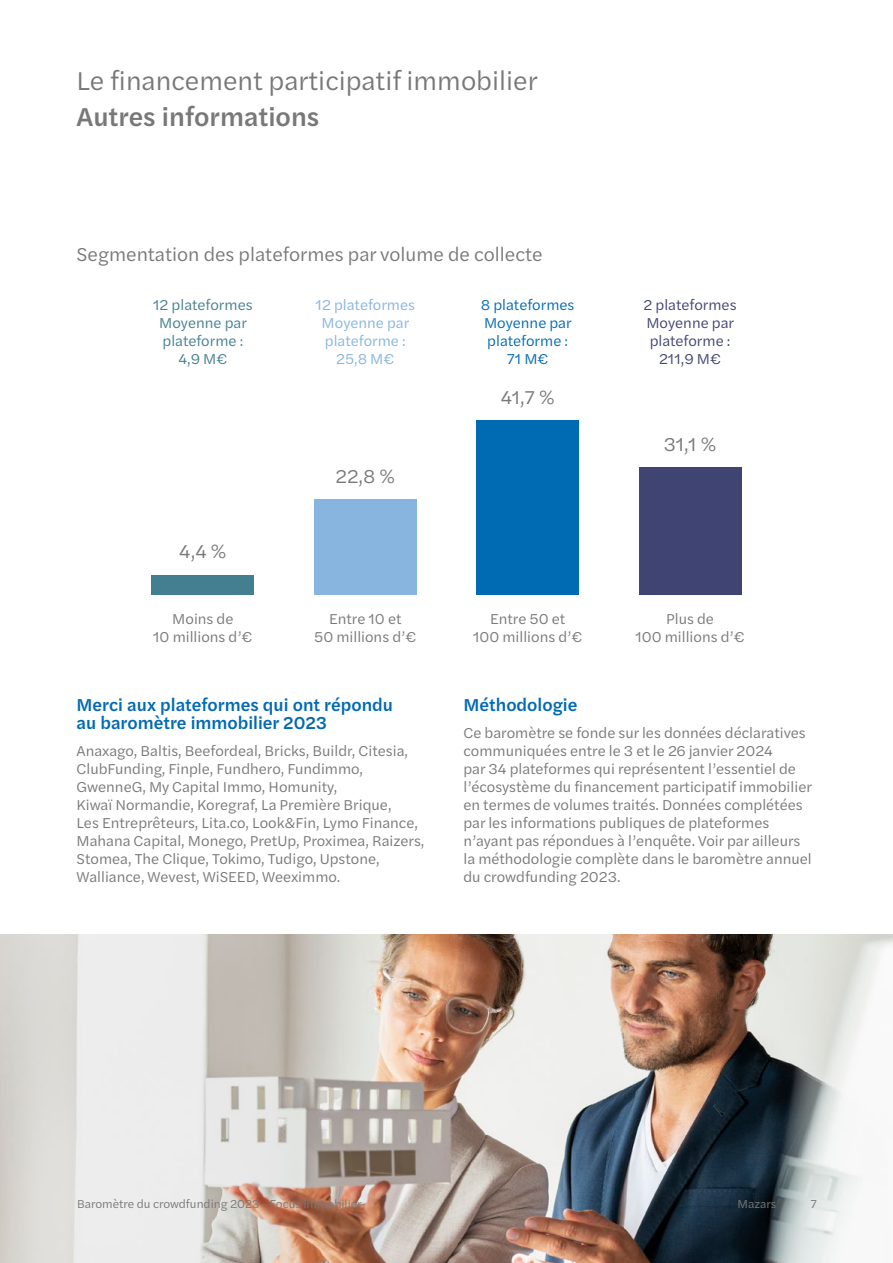
<style>
.page{position:relative;width:893px;height:1263px;background:#fff}
.page>*{position:absolute;margin:0;border:0;box-sizing:border-box;transform-origin:0 0}
.Page_title{font:27px "Halyard Text";color:#797879}
.Page_subtitle{font:500 27px "Halyard Text";color:#797879}
.Graph_title{font:19.5px "Halyard Text";color:#797879}
.Subheading{font:500 18px/18px "Halyard Text";color:#006ab3}
.Body_text{font:15px/18px "Halyard Text";color:#797879;text-align:center}
.Body_text-2{font:15px/18px "Halyard Text";color:#87b5df}
.Body_text-3{font:15px/18px "Halyard Text";color:#3f4472}
.Body_text-4{font:15px/18px "Halyard Text";color:#437f91}
.Body_text-5{font:15px/18px "Halyard Text";color:#006ab3}
.t1{font:12px "Halyard Text";color:#797879}
</style>
<div class="page">
<img style="left:0;top:935px;width:893px;height:328px">
<div style="left:314px;top:499px;width:102px;height:96px;background:#87b5df"></div>
<div style="left:477px;top:421px;width:102px;height:174px;background:#006ab3"></div>
<div style="left:639px;top:467px;width:102px;height:128px;background:#3f4472"></div>
<div style="left:152px;top:575px;width:102px;height:20px;background:#437f91"></div>
<p class="Page_title" style="left:77px;top:61px;width:463px">Le financement participatif immobilier</p>
<p class="Page_subtitle" style="left:77px;top:97px;width:244px">Autres informations</p>
<p class="Graph_title" style="left:77px;top:240px;width:468px">Segmentation des plateformes par volume de collecte</p>
<p class="Body_text-4" style="left:153px;top:295px;width:101px">12 plateformes</p>
<p class="Body_text-4" style="left:159px;top:313px;width:89px">Moyenne par plateforme :</p>
<p class="Body_text-4" style="left:178px;top:349px;width:51px">4,9 M€</p>
<p class="Graph_title" style="left:179px;top:537px;width:49px">4,4 %</p>
<p class="Body_text" style="left:153px;top:609px;width:101px">Moins de<br>10 millions d’€</p>
<p class="Body_text-2" style="left:316px;top:295px;width:101px">12 plateformes</p>
<p class="Body_text-2" style="left:322px;top:313px;width:89px">Moyenne par plateforme :</p>
<p class="Body_text-2" style="left:336px;top:349px;width:60px">25,8 M€</p>
<p class="Graph_title" style="left:335px;top:462px;width:61px">22,8 %</p>
<p class="Body_text" style="left:314px;top:609px;width:104px">Entre 10 et<br>50 millions d’€</p>
<p class="Body_text-5" style="left:481px;top:295px;width:95px">8 plateformes</p>
<p class="Body_text-5" style="left:484px;top:313px;width:89px">Moyenne par plateforme :</p>
<p class="Body_text-5" style="left:507px;top:349px;width:43px">71 M€</p>
<p class="Graph_title" style="left:501px;top:383px;width:55px">41,7 %</p>
<p class="Body_text" style="left:473px;top:609px;width:111px">Entre 50 et<br>100 millions d’€</p>
<p class="Body_text-3" style="left:644px;top:295px;width:95px">2 plateformes</p>
<p class="Body_text-3" style="left:646px;top:313px;width:89px">Moyenne par plateforme :</p>
<p class="Body_text-3" style="left:659px;top:349px;width:64px">211,9 M€</p>
<p class="Graph_title" style="left:664px;top:430px;width:54px">31,1 %</p>
<p class="Body_text" style="left:635px;top:609px;width:111px">Plus de<br>100 millions d’€</p>
<p class="Subheading" style="left:77px;top:695px;width:318px">Merci aux plateformes qui ont répondu au baromètre immobilier 2023</p>
<p class="Body_text" style="left:77px;top:741px;width:349px;text-align:left">Anaxago, Baltis, Beefordeal, Bricks, Buildr, Citesia, ClubFunding, Finple, Fundhero, Fundimmo, GwenneG, My Capital Immo, Homunity,<br>Kiwaï Normandie, Koregraf, La Première Brique,<br>Les Entreprêteurs, Lita.co, Look&amp;Fin, Lymo Finance, Mahana Capital, Monego, PretUp, Proximea, Raizers, Stomea, The Clique, Tokimo, Tudigo, Upstone, Walliance, Wevest, WiSEED, Weeximmo.</p>
<p class="Subheading" style="left:463px;top:695px;width:115px">Méthodologie</p>
<p class="Body_text" style="left:463px;top:723px;width:350px;text-align:left">Ce baromètre se fonde sur les données déclaratives communiquées entre le 3 et le 26 janvier 2024<br>par 34 plateformes qui représentent l’essentiel de l’écosystème du financement participatif immobilier en termes de volumes traités. Données complétées par les informations publiques de plateformes n’ayant pas répondues à l’enquête. Voir par ailleurs la méthodologie complète dans le baromètre annuel du crowdfunding 2023.</p>
<p class="t1" style="left:77px;top:1195px;width:286px">Baromètre du crowdfunding 2023 - Focus immobilier</p>
<p class="t1" style="left:738px;top:1195px;width:40px">Mazars</p>
<p class="t1" style="left:811px;top:1195px;width:8px">7</p>
</div>
